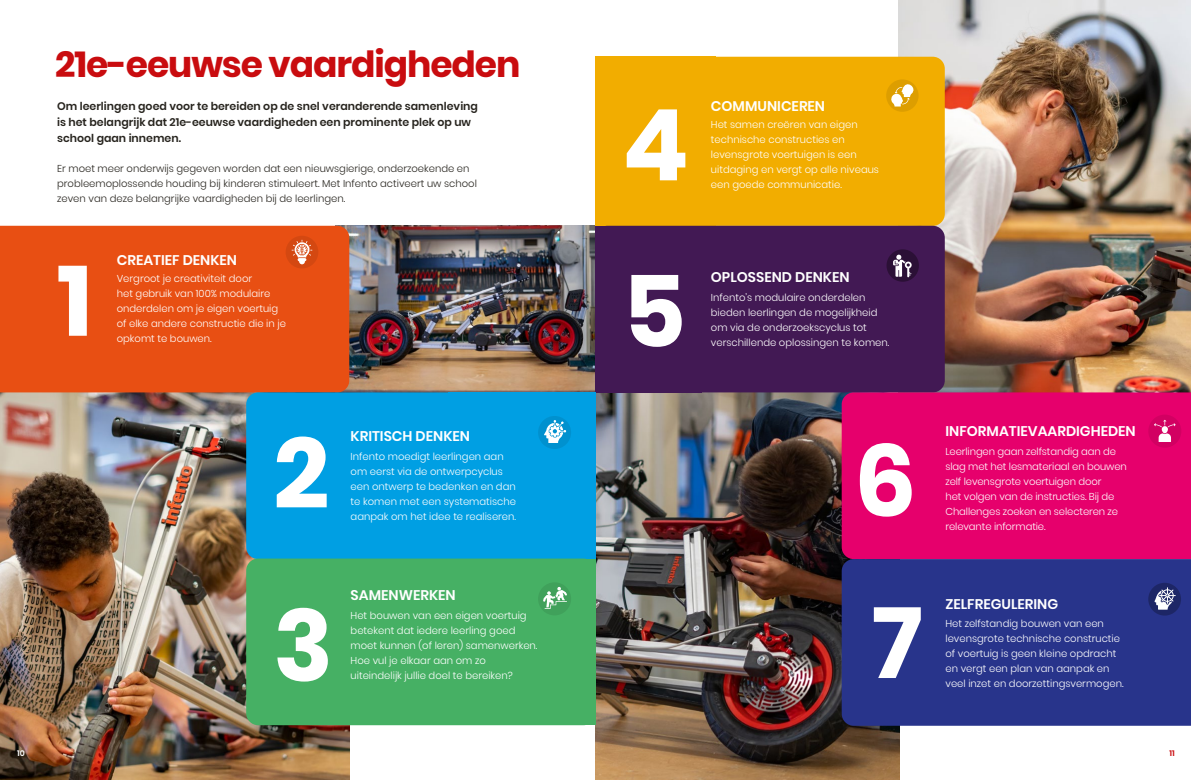
<style>
.page{position:relative;width:1191px;height:780px;background:#fff}
.page>*{position:absolute;margin:0;border:0;box-sizing:border-box;transform-origin:0 0}
.t1{font:700 99px "Poppins";color:#fff}
.t2{font:700 36px "Poppins";letter-spacing:-.03em;color:#c90c0f}
.t3{font:600 14px "Poppins";color:#fff}
.t4{font:600 11px/16px "Poppins";color:#27241e}
.t5{font:300 10px/15px "Poppins";color:#fff}
.t6{font:300 10px/15px "Poppins";color:#27241e}
.t7{font:600 8px "Poppins";color:#c90c0f}
.t8{font:600 8px "Poppins";color:#fff}
</style>
<div class="page">
<img style="left:595px;top:392px;width:304px;height:388px">
<img style="left:0;top:392px;width:349px;height:388px">
<img style="left:349px;top:226px;width:246px;height:166px">
<img style="left:898px;top:0;width:293px;height:392px">
<div style="left:595px;top:57px;width:349px;height:169px;background:#f2ad00;border-radius:12px"></div>
<div style="left:595px;top:57px;width:120px;height:169px;background:#f2ad00"></div>
<div style="left:595px;top:226px;width:349px;height:166px;background:#421954;border-radius:12px"></div>
<div style="left:841px;top:392px;width:350px;height:167px;background:#e6006c"></div>
<div style="left:841px;top:559px;width:350px;height:166px;background:#28348b"></div>
<svg style="left:886px;top:249px;width:33px;height:33px"></svg>
<svg style="left:886px;top:251px;width:32px;height:32px"></svg>
<svg style="left:893px;top:255px;width:18px;height:22px"></svg>
<svg style="left:886px;top:79px;width:32px;height:33px"></svg>
<svg style="left:890px;top:79px;width:28px;height:27px"></svg>
<div style="left:1148px;top:414px;width:33px;height:33px;background:#d20062;border-radius:50%"></div>
<svg style="left:1158px;top:433px;width:13px;height:9px"></svg>
<div style="left:1161px;top:426px;width:7px;height:7px;background:#fff;border-radius:3px"></div>
<svg style="left:1154px;top:420px;width:21px;height:7px"></svg>
<svg style="left:1148px;top:582px;width:33px;height:33px"></svg>
<svg style="left:1154px;top:587px;width:21px;height:22px"></svg>
<div style="left:0;top:226px;width:349px;height:166px;background:#e84f13"></div>
<div style="left:246px;top:392px;width:349px;height:167px;background:#009fe3;border-radius:12px"></div>
<div style="left:448px;top:392px;width:147px;height:167px;background:#009fe3"></div>
<div style="left:246px;top:558px;width:349px;height:167px;background:#46b064;border-radius:12px"></div>
<div style="left:286px;top:236px;width:32px;height:32px;background:#d44811;border-radius:50%"></div>
<svg style="left:292px;top:240px;width:20px;height:24px"></svg>
<div style="left:538px;top:416px;width:33px;height:33px;background:#0091cf;border-radius:50%"></div>
<svg style="left:544px;top:420px;width:22px;height:23px"></svg>
<div style="left:538px;top:582px;width:33px;height:33px;background:#40a15b;border-radius:50%"></div>
<svg style="left:543px;top:586px;width:24px;height:23px"></svg>
<h2 class="t2" style="left:55px;top:43px;width:467px">21e-eeuwse vaardigheden</h2>
<p class="t4" style="left:57px;top:98px;width:422px">Om leerlingen goed voor te bereiden op de snel veranderende samenleving is het belangrijk dat 21e-eeuwse vaardigheden een prominente plek op uw school gaan innemen.</p>
<p class="t6" style="left:57px;top:161px;width:421px">Er moet meer onderwijs gegeven worden dat een nieuwsgierige, onderzoekende en probleemoplossende houding bij kinderen stimuleert. Met Infento activeert uw school zeven van deze belangrijke vaardigheden bij de leerlingen.</p>
<h1 class="t1" style="left:57px;top:243px;width:37px">1</h1>
<h3 class="t3" style="left:117px;top:251px;width:122px">CREATIEF DENKEN</h3>
<p class="t5" style="left:117px;top:271px;width:171px">Vergroot je creativiteit door<br>het gebruik van 100% modulaire onderdelen om je eigen voertuig of elke andere constructie die in je opkomt te bouwen.</p>
<p class="t8" style="left:17px;top:749px;width:9px">10</p>
<h1 class="t1" style="left:273px;top:416px;width:58px">2</h1>
<h3 class="t3" style="left:351px;top:427px;width:121px">KRITISCH DENKEN</h3>
<p class="t5" style="left:351px;top:449px;width:167px">Infento moedigt leerlingen aan om eerst via de ontwerpcyclus een ontwerp te bedenken en dan te komen met een systematische aanpak om het idee te realiseren.</p>
<h1 class="t1" style="left:273px;top:588px;width:61px">3</h1>
<h3 class="t3" style="left:351px;top:587px;width:106px">SAMENWERKEN</h3>
<p class="t5" style="left:351px;top:607px;width:188px">Het bouwen van een eigen voertuig betekent dat iedere leerling goed moet kunnen (of leren) samenwerken.<br>Hoe vul je elkaar aan om zo uiteindelijk jullie doel te bereiken?</p>
<h1 class="t1" style="left:622px;top:88px;width:68px">4</h1>
<h3 class="t3" style="left:711px;top:98px;width:116px">COMMUNICEREN</h3>
<p class="t5" style="left:711px;top:117px;width:170px">Het samen creëren van eigen technische constructies en levensgrote voertuigen is een uitdaging en vergt op alle niveaus een goede communicatie.</p>
<h1 class="t1" style="left:622px;top:254px;width:65px">5</h1>
<h3 class="t3" style="left:711px;top:269px;width:140px">OPLOSSEND DENKEN</h3>
<p class="t5" style="left:711px;top:290px;width:180px">Infento’s modulaire onderdelen bieden leerlingen de mogelijkheid om via de onderzoekscyclus tot verschillende oplossingen te komen.</p>
<h1 class="t1" style="left:854px;top:424px;width:64px">6</h1>
<h3 class="t3" style="left:945px;top:423px;width:192px">INFORMATIEVAARDIGHEDEN</h3>
<p class="t5" style="left:945px;top:443px;width:183px">Leerlingen gaan zelfstandig aan de slag met het lesmateriaal en bouwen zelf levensgrote voertuigen door<br>het volgen van de instructies. Bij de Challenges zoeken en selecteren ze relevante informatie.</p>
<h1 class="t1" style="left:872px;top:586px;width:52px">7</h1>
<h3 class="t3" style="left:945px;top:595px;width:114px">ZELFREGULERING</h3>
<p class="t5" style="left:945px;top:616px;width:180px">Het zelfstandig bouwen van een levensgrote technische constructie of voertuig is geen kleine opdracht en vergt een plan van aanpak en veel inzet en doorzettingsvermogen.</p>
<p class="t7" style="left:1169px;top:749px;width:7px">11</p>
</div>
